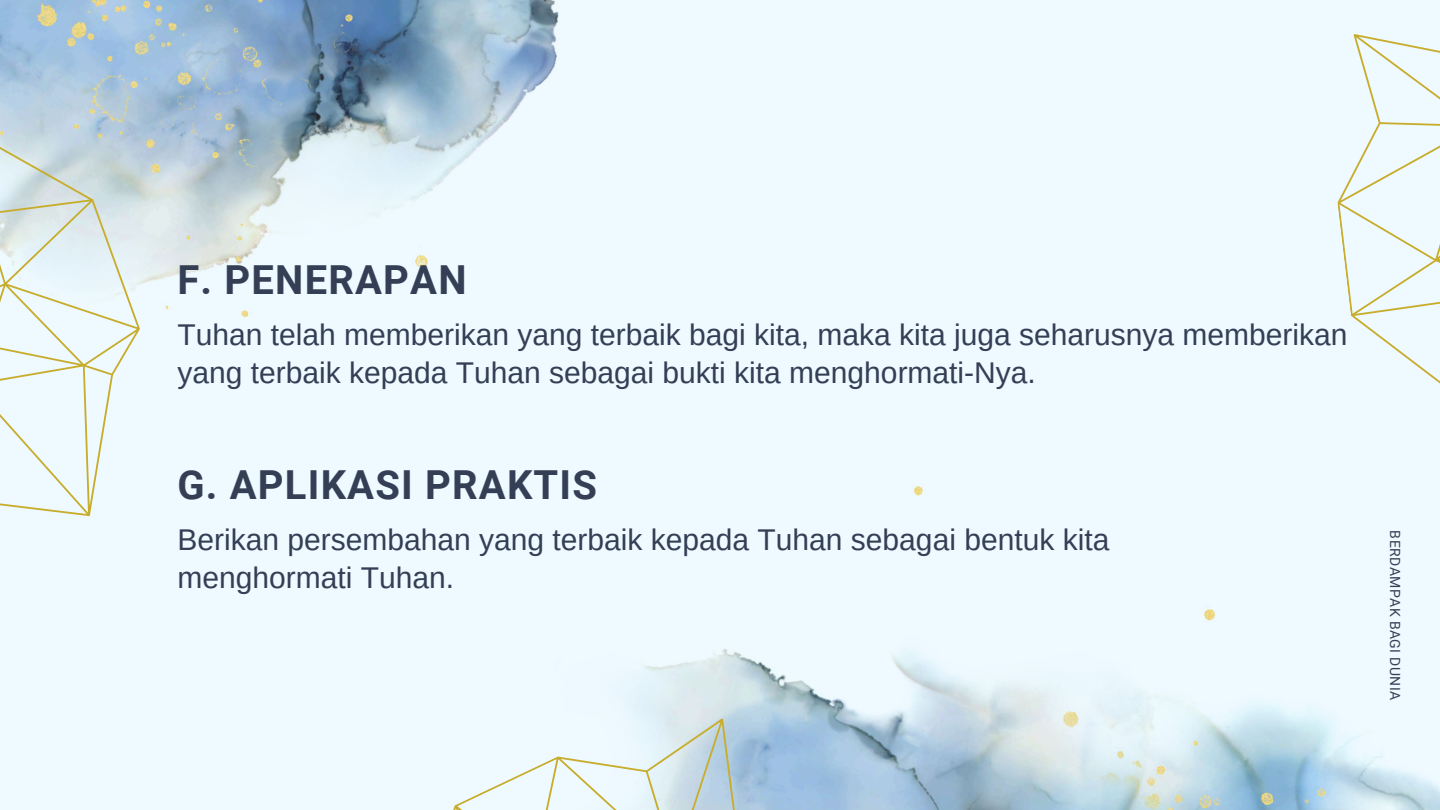
<style>
.page{position:relative;width:1440px;height:810px;background:#eefaff}
.page>*{position:absolute;margin:0;border:0;box-sizing:border-box;transform-origin:0 0}
.t1{font:700 40px "Roboto";letter-spacing:.03em;color:#343f56}
.t2{font:30px/38.2px "Arimo";color:#343f56}
.t3{font:14px "Roboto";letter-spacing:.03em;color:#343f56}
</style>
<div class="page">
<svg style="left:1337px;top:34px;width:103px;height:350px"></svg>
<img style="left:427px;top:0;width:132px;height:264px">
<svg style="left:0;top:317px;width:140px;height:199px"></svg>
<img style="left:1290px;top:712px;width:150px;height:98px">
<img style="left:642px;top:486px;width:648px;height:324px">
<svg style="left:453px;top:686px;width:393px;height:124px"></svg>
<img style="left:0;top:0;width:427px;height:317px">
<h1 class="t1" style="left:177px;top:257px;width:291px">F. PENERAPAN</h1>
<p class="t2" style="left:177px;top:315px;width:1172px">Tuhan telah memberikan yang terbaik bagi kita, maka kita juga seharusnya memberikan yang terbaik kepada Tuhan sebagai bukti kita menghormati-Nya.</p>
<h1 class="t1" style="left:177px;top:462px;width:421px">G. APLIKASI PRAKTIS</h1>
<p class="t2" style="left:177px;top:520px;width:933px">Berikan persembahan yang terbaik kepada Tuhan sebagai bentuk kita menghormati Tuhan.</p>
<p class="t3" style="left:1403px;top:530px;width:171px;rotate:90deg">BERDAMPAK BAGI DUNIA</p>
</div>
